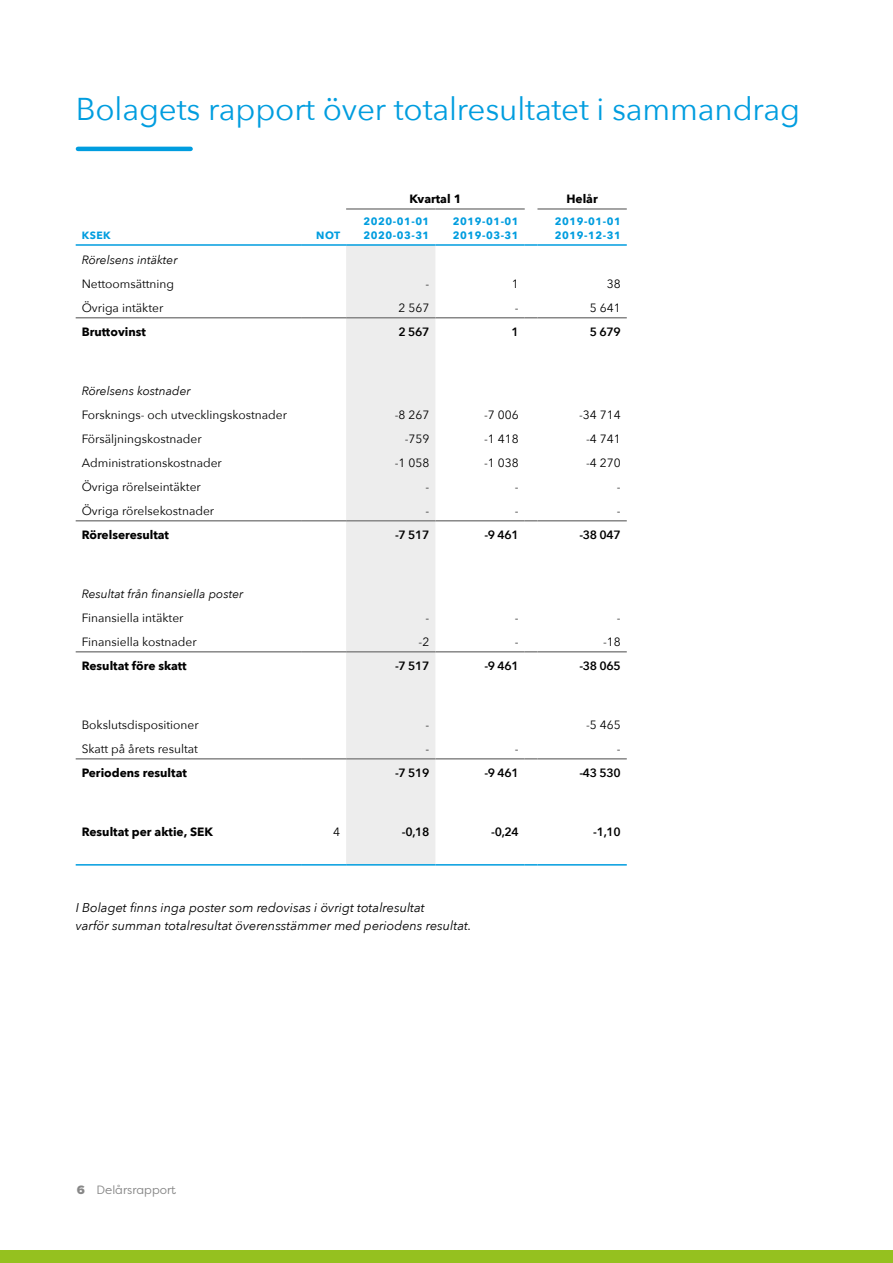
<style>
.page{position:relative;width:893px;height:1263px;background:#fff}
.page>*{position:absolute;margin:0;border:0;box-sizing:border-box;transform-origin:0 0}
.t1{font:31.5px "Avenir Next";letter-spacing:-.005em;color:#009ddf}
.t2{font:italic 12.75px/18px "Avenir Next";color:#000}
.Tabell_normal{font:12px "Avenir Next";color:#000}
.Tabell_summa{font:700 12px "Avenir Next";color:#000}
.Tabell_siffror{font:12px "Avenir Next";color:#000}
.Tabell_siffror_summa{font:600 12px "Avenir Next";letter-spacing:-.03em;color:#000}
.Tabell_kursiv{font:italic 12px "Avenir Next";color:#000}
.t3{font:12px "Filson Pro";color:#878787}
.Tabell_rubrik{font:700 10.5px "Avenir Next";letter-spacing:.05em;color:#009ddf}
.s1{font-weight:900}
</style>
<div class="page">
<div style="left:0;top:1250px;width:893px;height:13px;background:#95c11f"></div>
<div style="left:346px;top:246px;width:89px;height:618px;background:#ededed"></div>
<hr style="left:76px;top:317px;width:225px;height:1px;background:#878787">
<hr style="left:301px;top:317px;width:45px;height:1px;background:#878787">
<hr style="left:76px;top:520px;width:225px;height:1px;background:#878787">
<hr style="left:301px;top:520px;width:45px;height:1px;background:#878787">
<hr style="left:346px;top:520px;width:89px;height:1px;background:#878787">
<hr style="left:435px;top:520px;width:90px;height:1px;background:#878787">
<svg style="left:525px;top:520px;width:12px;height:1px"></svg>
<hr style="left:537px;top:520px;width:90px;height:1px;background:#878787">
<hr style="left:76px;top:651px;width:225px;height:1px;background:#878787">
<hr style="left:301px;top:651px;width:45px;height:1px;background:#878787">
<hr style="left:346px;top:651px;width:89px;height:1px;background:#878787">
<hr style="left:435px;top:651px;width:90px;height:1px;background:#878787">
<svg style="left:525px;top:651px;width:12px;height:1px"></svg>
<hr style="left:537px;top:651px;width:90px;height:1px;background:#878787">
<hr style="left:76px;top:758px;width:225px;height:1px;background:#878787">
<hr style="left:301px;top:758px;width:45px;height:1px;background:#878787">
<hr style="left:346px;top:758px;width:89px;height:1px;background:#878787">
<hr style="left:435px;top:758px;width:90px;height:1px;background:#878787">
<svg style="left:525px;top:758px;width:12px;height:1px"></svg>
<hr style="left:537px;top:758px;width:90px;height:1px;background:#878787">
<hr style="left:76px;top:244px;width:225px;height:2px;background:#009ddf">
<hr style="left:301px;top:244px;width:45px;height:2px;background:#009ddf">
<hr style="left:346px;top:244px;width:89px;height:2px;background:#009ddf">
<hr style="left:435px;top:244px;width:90px;height:2px;background:#009ddf">
<svg style="left:525px;top:244px;width:12px;height:2px"></svg>
<hr style="left:537px;top:244px;width:90px;height:2px;background:#009ddf">
<hr style="left:346px;top:317px;width:89px;height:1px;background:#878787">
<hr style="left:435px;top:317px;width:90px;height:1px;background:#878787">
<svg style="left:525px;top:317px;width:12px;height:1px"></svg>
<hr style="left:537px;top:317px;width:90px;height:1px;background:#878787">
<hr style="left:76px;top:864px;width:225px;height:1px;background:#009ddf">
<hr style="left:301px;top:864px;width:45px;height:1px;background:#009ddf">
<hr style="left:346px;top:864px;width:89px;height:1px;background:#009ddf">
<hr style="left:435px;top:864px;width:90px;height:1px;background:#009ddf">
<svg style="left:525px;top:864px;width:12px;height:1px"></svg>
<hr style="left:537px;top:864px;width:90px;height:1px;background:#009ddf">
<hr style="left:346px;top:208px;width:89px;height:2px;background:#878787">
<hr style="left:435px;top:208px;width:90px;height:2px;background:#878787">
<hr style="left:537px;top:208px;width:90px;height:2px;background:#878787">
<hr style="left:78px;top:147px;width:113px;height:4px;background:#009ddf">
<h1 class="t1" style="left:76px;top:82px;width:726px">Bolagets rapport över totalresultatet i sammandrag</h1>
<p class="Tabell_rubrik" style="left:82px;top:226px;width:31px">KSEK</p>
<p class="Tabell_rubrik" style="left:316px;top:226px;width:26px">NOT</p>
<p class="Tabell_summa" style="left:409px;top:188px;width:53px">Kvartal 1</p>
<p class="Tabell_summa" style="left:566px;top:188px;width:33px">Helår</p>
<p class="Tabell_rubrik" style="left:364px;top:213px;width:67px">2020-01-01</p>
<p class="Tabell_rubrik" style="left:364px;top:226px;width:67px">2020-03-31</p>
<p class="Tabell_rubrik" style="left:453px;top:213px;width:67px">2019-01-01</p>
<p class="Tabell_rubrik" style="left:453px;top:226px;width:67px">2019-03-31</p>
<p class="Tabell_rubrik" style="left:555px;top:213px;width:67px">2019-01-01</p>
<p class="Tabell_rubrik" style="left:555px;top:226px;width:67px">2019-12-31</p>
<p class="Tabell_kursiv" style="left:82px;top:249px;width:97px">Rörelsens intäkter</p>
<p class="Tabell_normal" style="left:82px;top:273px;width:94px">Nettoomsättning</p>
<p class="Tabell_siffror" style="left:426px;top:273px;width:5px">-</p>
<p class="Tabell_siffror" style="left:512px;top:273px;width:8px">1</p>
<p class="Tabell_siffror" style="left:607px;top:273px;width:15px">38</p>
<p class="Tabell_normal" style="left:82px;top:297px;width:83px">Övriga intäkter</p>
<p class="Tabell_siffror" style="left:399px;top:297px;width:32px">2 567</p>
<p class="Tabell_siffror" style="left:515px;top:297px;width:5px">-</p>
<p class="Tabell_siffror" style="left:590px;top:297px;width:32px">5 641</p>
<p class="Tabell_summa" style="left:82px;top:321px;width:66px">Bruttovinst</p>
<p class="Tabell_siffror_summa" style="left:399px;top:321px;width:32px">2 567</p>
<p class="Tabell_siffror_summa" style="left:511px;top:321px;width:9px">1</p>
<p class="Tabell_siffror_summa" style="left:590px;top:321px;width:32px">5 679</p>
<p class="Tabell_kursiv" style="left:82px;top:380px;width:110px">Rörelsens kostnader</p>
<p class="Tabell_normal" style="left:82px;top:404px;width:207px">Forsknings- och utvecklingskostnader</p>
<p class="Tabell_siffror" style="left:395px;top:404px;width:36px">-8 267</p>
<p class="Tabell_siffror" style="left:484px;top:404px;width:36px">-7 006</p>
<p class="Tabell_siffror" style="left:579px;top:404px;width:43px">-34 714</p>
<p class="Tabell_normal" style="left:82px;top:428px;width:122px">Försäljningskostnader</p>
<p class="Tabell_siffror" style="left:405px;top:428px;width:26px">-759</p>
<p class="Tabell_siffror" style="left:484px;top:428px;width:36px">-1 418</p>
<p class="Tabell_siffror" style="left:586px;top:428px;width:36px">-4 741</p>
<p class="Tabell_normal" style="left:82px;top:452px;width:142px">Administrationskostnader</p>
<p class="Tabell_siffror" style="left:395px;top:452px;width:36px">-1 058</p>
<p class="Tabell_siffror" style="left:484px;top:452px;width:36px">-1 038</p>
<p class="Tabell_siffror" style="left:586px;top:452px;width:36px">-4 270</p>
<p class="Tabell_normal" style="left:82px;top:476px;width:121px">Övriga rörelseintäkter</p>
<p class="Tabell_siffror" style="left:426px;top:476px;width:5px">-</p>
<p class="Tabell_siffror" style="left:515px;top:476px;width:5px">-</p>
<p class="Tabell_siffror" style="left:617px;top:476px;width:5px">-</p>
<p class="Tabell_normal" style="left:82px;top:500px;width:134px">Övriga rörelsekostnader</p>
<p class="Tabell_siffror" style="left:426px;top:500px;width:5px">-</p>
<p class="Tabell_siffror" style="left:515px;top:500px;width:5px">-</p>
<p class="Tabell_siffror" style="left:617px;top:500px;width:5px">-</p>
<p class="Tabell_summa" style="left:82px;top:524px;width:89px">Rörelseresultat</p>
<p class="Tabell_siffror_summa" style="left:395px;top:524px;width:36px">-7 517</p>
<p class="Tabell_siffror_summa" style="left:484px;top:524px;width:36px">-9 461</p>
<p class="Tabell_siffror_summa" style="left:579px;top:524px;width:43px">-38 047</p>
<p class="Tabell_kursiv" style="left:82px;top:583px;width:163px">Resultat från finansiella poster</p>
<p class="Tabell_normal" style="left:82px;top:607px;width:103px">Finansiella intäkter</p>
<p class="Tabell_siffror" style="left:426px;top:607px;width:5px">-</p>
<p class="Tabell_siffror" style="left:515px;top:607px;width:5px">-</p>
<p class="Tabell_siffror" style="left:617px;top:607px;width:5px">-</p>
<p class="Tabell_normal" style="left:82px;top:631px;width:117px">Finansiella kostnader</p>
<p class="Tabell_siffror" style="left:419px;top:631px;width:12px">-2</p>
<p class="Tabell_siffror" style="left:515px;top:631px;width:5px">-</p>
<p class="Tabell_siffror" style="left:603px;top:631px;width:19px">-18</p>
<p class="Tabell_summa" style="left:82px;top:655px;width:106px">Resultat före skatt</p>
<p class="Tabell_siffror_summa" style="left:395px;top:655px;width:36px">-7 517</p>
<p class="Tabell_siffror_summa" style="left:484px;top:655px;width:36px">-9 461</p>
<p class="Tabell_siffror_summa" style="left:579px;top:655px;width:43px">-38 065</p>
<p class="Tabell_normal" style="left:82px;top:714px;width:119px">Bokslutsdispositioner</p>
<p class="Tabell_siffror" style="left:426px;top:714px;width:5px">-</p>
<p class="Tabell_siffror" style="left:586px;top:714px;width:36px">-5 465</p>
<p class="Tabell_normal" style="left:82px;top:738px;width:118px">Skatt på årets resultat</p>
<p class="Tabell_siffror" style="left:426px;top:738px;width:5px">-</p>
<p class="Tabell_siffror" style="left:515px;top:738px;width:5px">-</p>
<p class="Tabell_siffror" style="left:617px;top:738px;width:5px">-</p>
<p class="Tabell_summa" style="left:82px;top:762px;width:107px">Periodens resultat</p>
<p class="Tabell_siffror_summa" style="left:395px;top:762px;width:36px">-7 519</p>
<p class="Tabell_siffror_summa" style="left:484px;top:762px;width:36px">-9 461</p>
<p class="Tabell_siffror_summa" style="left:579px;top:762px;width:43px">-43 530</p>
<p class="Tabell_summa" style="left:82px;top:821px;width:133px">Resultat per aktie, SEK</p>
<p class="Tabell_siffror" style="left:333px;top:821px;width:8px">4</p>
<p class="Tabell_siffror_summa" style="left:402px;top:821px;width:29px">-0,18</p>
<p class="Tabell_siffror_summa" style="left:491px;top:821px;width:29px">-0,24</p>
<p class="Tabell_siffror_summa" style="left:593px;top:821px;width:29px">-1,10</p>
<p class="t2" style="left:76px;top:898px;width:397px">I Bolaget finns inga poster som redovisas i övrigt totalresultat<br>varför summan totalresultat överensstämmer med periodens resultat.</p>
<p class="t3" style="left:77px;top:1181px;width:101px"><span class="s1">6</span> Delårsrapport</p>
</div>
